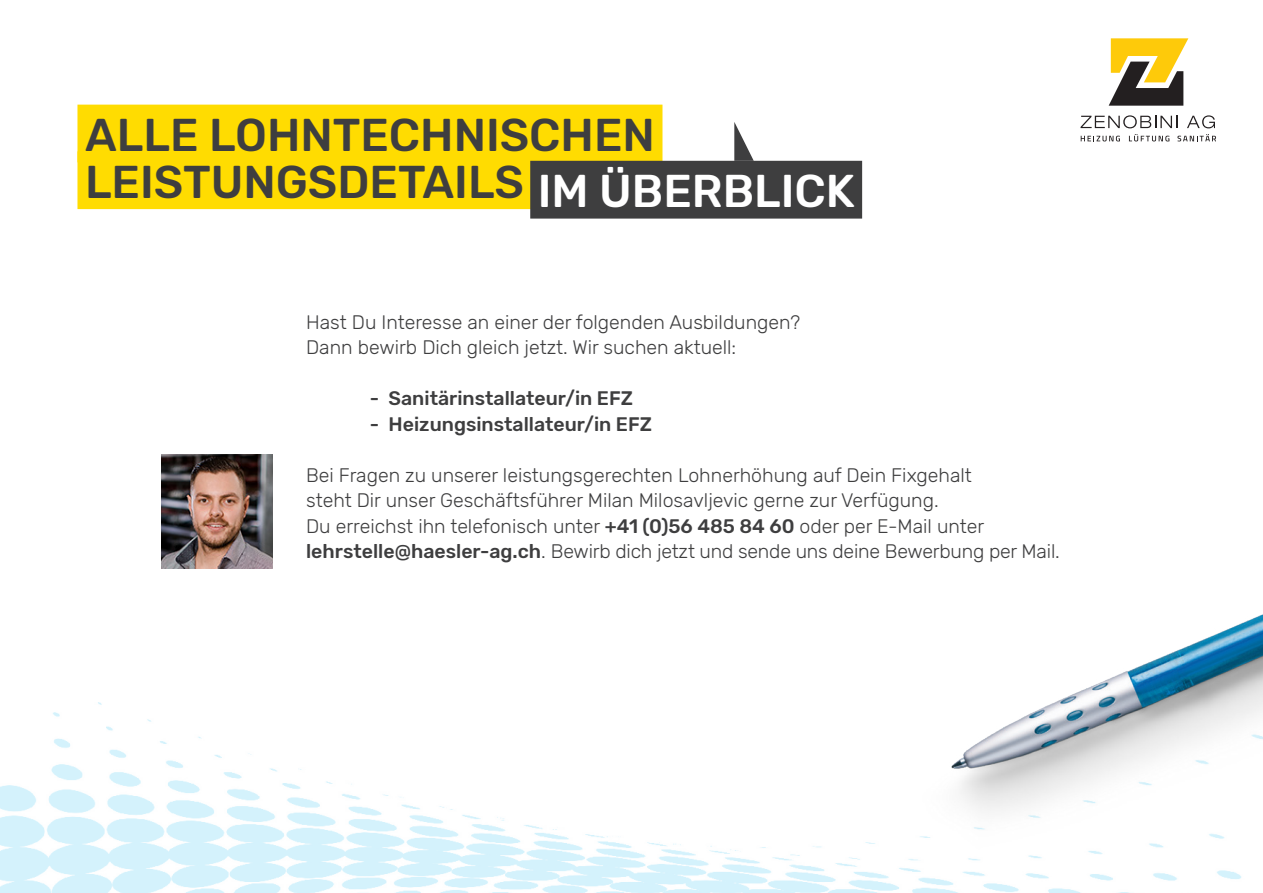
<style>
.page{position:relative;width:1263px;height:893px;background:#fff}
.page>*{position:absolute;margin:0;border:0;box-sizing:border-box;transform-origin:0 0}
.t1{font:500 45.75px/46.7px "Rubik";color:#3e3e3f}
.t2{font:300 19.5px/25.5px "Rubik";color:#3e3e3f}
.t3{font:500 19.5px "Rubik";color:#3e3e3f}
.s1{color:#fff}
.s2{font-weight:500}
</style>
<div class="page">
<img style="left:0;top:702px;width:1241px;height:191px">
<div style="left:77px;top:105px;width:585px;height:57px;background:#ffdc01"></div>
<div style="left:77px;top:151px;width:455px;height:58px;background:#ffdc01"></div>
<div style="left:530px;top:161px;width:332px;height:58px;background:#3e3e3f"></div>
<svg style="left:734px;top:122px;width:20px;height:39px"></svg>
<img style="left:921px;top:614px;width:342px;height:235px">
<img style="left:162px;top:454px;width:110px;height:114px">
<svg style="left:1109px;top:38px;width:79px;height:68px"></svg>
<svg style="left:1080px;top:115px;width:97px;height:13px"></svg>
<svg style="left:1187px;top:115px;width:28px;height:13px"></svg>
<svg style="left:1129px;top:134px;width:40px;height:7px"></svg>
<svg style="left:1081px;top:136px;width:39px;height:5px"></svg>
<svg style="left:1177px;top:134px;width:39px;height:7px"></svg>
<h1 class="t1" style="left:85px;top:113px;width:771px">ALLE LOHNTECHNISCHEN<br>LEISTUNGSDETAILS <span class="s1">IM ÜBERBLICK</span></h1>
<p class="t2" style="left:306px;top:310px;width:495px">Hast Du Interesse an einer der folgenden Ausbildungen?<br>Dann bewirb Dich gleich jetzt. Wir suchen aktuell:</p>
<p class="t3" style="left:370px;top:387px;width:265px">- Sanitärinstallateur/in EFZ</p>
<p class="t3" style="left:370px;top:413px;width:284px">- Heizungsinstallateur/in EFZ</p>
<p class="t2" style="left:306px;top:463px;width:755px">Bei Fragen zu unserer leistungsgerechten Lohnerhöhung auf Dein Fixgehalt<br>steht Dir unser Geschäftsführer Milan Milosavljevic gerne zur Verfügung.<br>Du erreichst ihn telefonisch unter <span class="s2">+41 (0)56 485 84 60</span> oder per E-Mail unter <span class="s2">lehrstelle@haesler-ag.ch</span>. Bewirb dich jetzt und sende uns deine Bewerbung per Mail.</p>
</div>
